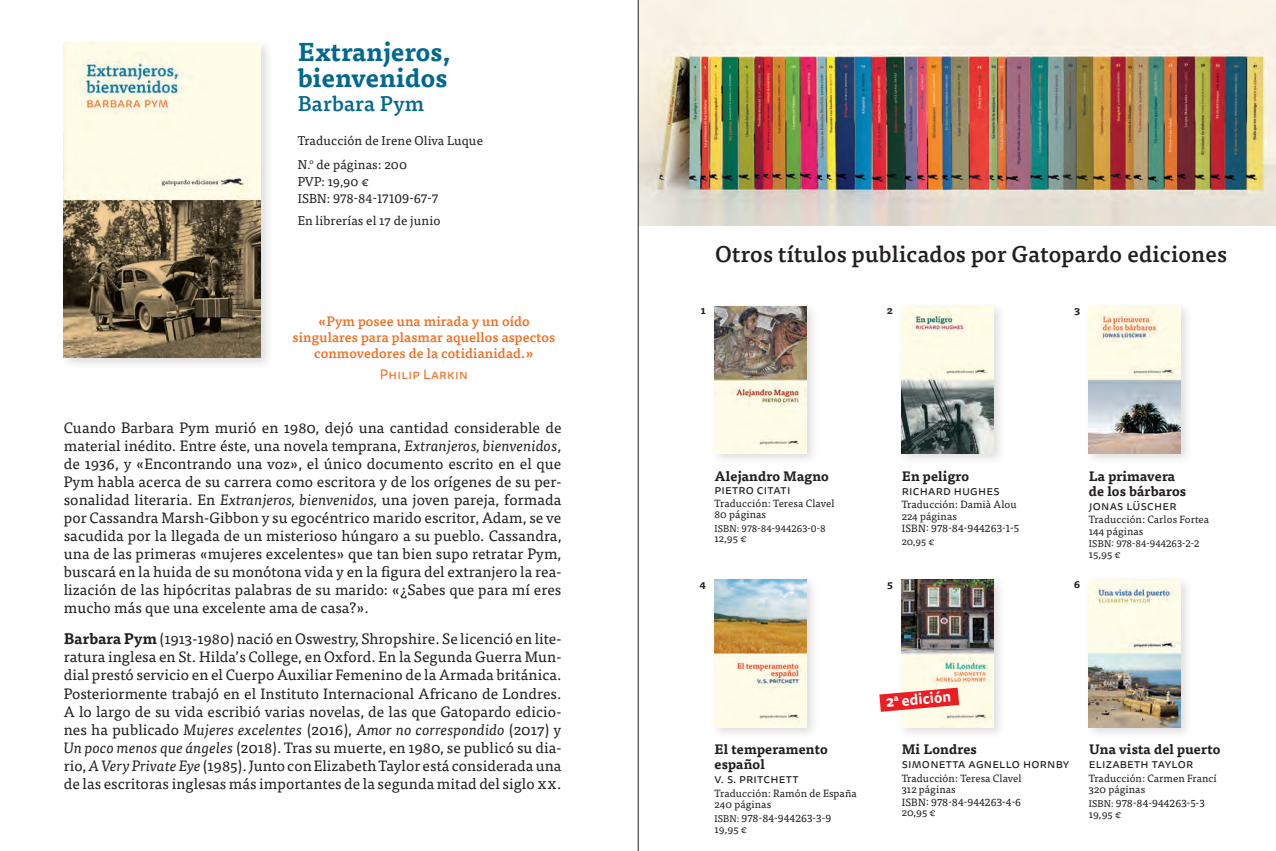
<style>
.page{position:relative;width:1276px;height:851px;background:#fff}
.page>*{position:absolute;margin:0;border:0;box-sizing:border-box;transform-origin:0 0}
.t1{font:700 25.5px/25.5px "Tisa OT";letter-spacing:.01em;color:#006891}
.t2{font:500 22.5px "Tisa OT";letter-spacing:.01em;color:#231f20}
.t3{font:500 21px "Tisa OT";letter-spacing:.01em;color:#006891}
.t4{font:15px/18px "Tisa OT";letter-spacing:.005em;color:#231f20;text-align:justify}
.t5{font:700 14.85px "Tisa Sans OT";color:#fff}
.t6{font:700 13.5px/15px "Tisa OT";letter-spacing:.01em;color:#231f20}
.t7{font:500 13.5px/15.8px "Tisa OT";letter-spacing:.01em;color:#f36e21;text-align:center}
.t8{font:13.5px "Tisa Sans OT";letter-spacing:.03em;color:#f36e21}
.t9{font:12.75px/23.7px "Tisa OT";letter-spacing:.01em;color:#231f20}
.t10{font:12.75px "Tisa Sans OT";letter-spacing:.02em;color:#231f20}
.t11{font:10.5px/11.2px "Tisa OT";letter-spacing:.01em;color:#231f20}
.t12{font:700 10.5px "Tisa OT";color:#231f20}
.t13{font:10.05px "Tisa OT";color:#231f20}
.t14{font:9.75px "Tisa OT";letter-spacing:.01em;color:#231f20}
.s1{font-style:italic}
.s2{font-weight:700}
.s3{font-size:9.75px}
</style>
<div class="page">
<div style="left:60px;top:39px;width:214px;height:331px;background:#231f20;opacity:.15"></div>
<img style="left:64px;top:43px;width:197px;height:314px">
<img style="left:639px;top:0;width:637px;height:225px">
<div style="left:896px;top:301px;width:110px;height:165px;background:#231f20;opacity:.15"></div>
<img style="left:901px;top:306px;width:92px;height:147px">
<div style="left:709px;top:301px;width:110px;height:165px;background:#231f20;opacity:.15"></div>
<img style="left:714px;top:306px;width:92px;height:147px">
<div style="left:1084px;top:301px;width:109px;height:165px;background:#231f20;opacity:.15"></div>
<img style="left:1089px;top:306px;width:92px;height:147px">
<div style="left:1084px;top:574px;width:109px;height:165px;background:#231f20;opacity:.15"></div>
<img style="left:1089px;top:579px;width:92px;height:148px">
<div style="left:709px;top:574px;width:110px;height:165px;background:#231f20;opacity:.15"></div>
<img style="left:714px;top:579px;width:92px;height:148px">
<div style="left:896px;top:574px;width:110px;height:165px;background:#231f20;opacity:.15"></div>
<img style="left:901px;top:579px;width:92px;height:148px">
<svg style="left:879px;top:687px;width:80px;height:24px;background:#f25e5e"></svg>
<hr style="left:638px;top:0;width:1px;height:850px;background:#231f20">
<h1 class="t1" style="left:298px;top:41px;width:154px">Extranjeros, bienvenidos</h1>
<h3 class="t3" style="left:298px;top:91px;width:128px">Barbara Pym</h3>
<p class="t9" style="left:298px;top:129px;width:187px">Traducción de Irene Oliva Luque<br>N.<sup>o</sup> de páginas: 200</p>
<p class="t9" style="left:298px;top:173px;width:142px;line-height:17.2px">PVP: 19,90 €<br>ISBN: 978-84-17109-67-7</p>
<p class="t9" style="left:298px;top:209px;width:144px">En librerías el 17 de junio</p>
<p class="t7" style="left:293px;top:313px;width:264px">«Pym posee una mirada y un oído singulares para plasmar aquellos aspectos conmovedores de la cotidianidad.»</p>
<p class="t8" style="left:380px;top:366px;width:90px">Philip Larkin</p>
<p class="t4" style="left:64px;top:419px;width:499px">Cuando Barbara Pym murió en 1980, dejó una cantidad considerable de material inédito. Entre éste, una novela temprana, <span class="s1">Extranjeros, bienvenidos</span>, de 1936, y «Encontrando una voz», el único documento escrito en el que Pym habla acerca de su carrera como escritora y de los orígenes de su per&shy;sonalidad literaria. En <span class="s1">Extranjeros, bienvenidos,</span> una joven pareja, formada por Cassandra Marsh-Gibbon y su egocéntrico marido escritor, Adam, se ve sacudida por la llegada de un misterioso húngaro a su pueblo. Cassandra, una de las primeras «mujeres excelentes» que tan bien supo retratar Pym, buscará en la huida de su monótona vida y en la figura del extranjero la rea&shy;lización de las hipócritas palabras de su marido: «¿Sabes que para mí eres mucho más que una excelente ama de casa?».</p>
<p class="t4" style="left:64px;top:630px;width:499px"><span class="s2">Barbara Pym</span> (1913-1980) nació en Oswestry, Shropshire. Se licenció en lite&shy;ratura inglesa en St. Hilda’s College, en Oxford. En la Segunda Guerra Mun&shy;dial prestó servicio en el Cuerpo Auxiliar Femenino de la Armada británica.<br>Posteriormente trabajó en el Instituto Internacional Africano de Londres.<br>A lo largo de su vida escribió varias novelas, de las que Gatopardo edicio&shy;nes ha publicado <span class="s1">Mujeres excelentes</span> (2016), <span class="s1">Amor no correspondido</span> (2017) y <span class="s1">Un poco menos que ángeles</span> (2018). Tras su muerte, en 1980, se publicó su dia&shy;rio, <span class="s1">A Very Private Eye</span> (1985). Junto con Elizabeth Taylor está considerada una de las escritoras inglesas más importantes de la segunda mitad del siglo xx.</p>
<h2 class="t2" style="left:715px;top:240px;width:513px">Otros títulos publicados por Gatopardo ediciones</h2>
<p class="t12" style="left:700px;top:304px;width:7px">1</p>
<p class="t12" style="left:887px;top:304px;width:8px">2</p>
<p class="t12" style="left:1074px;top:304px;width:8px">3</p>
<p class="t6" style="left:714px;top:469px;width:116px">Alejandro Magno</p>
<p class="t10" style="left:714px;top:481px;width:77px">pietro citati</p>
<p class="t11" style="left:714px;top:497px;width:121px">Traducción: Teresa Clavel<br>80 páginas</p>
<p class="t14" style="left:714px;top:522px;width:113px">ISBN: 978-84-944263-0-8</p>
<p class="t11" style="left:714px;top:533px;width:33px">12,95 €</p>
<p class="t6" style="left:901px;top:469px;width:69px">En peligro</p>
<p class="t10" style="left:901px;top:483px;width:99px">richard hughes</p>
<p class="t11" style="left:901px;top:499px;width:117px">Traducción: Damià Alou<br>224 páginas</p>
<p class="t11" style="left:901px;top:523px;width:119px">ISBN: 978-84-944263-1-5</p>
<p class="t13" style="left:901px;top:535px;width:34px">20,95 €</p>
<p class="t12" style="left:699px;top:577px;width:8px">4</p>
<p class="t12" style="left:887px;top:577px;width:7px">5</p>
<p class="t12" style="left:1074px;top:577px;width:8px">6</p>
<p class="t6" style="left:1089px;top:469px;width:99px">La primavera de los bárbaros</p>
<p class="t10" style="left:1089px;top:498px;width:89px">jonas lüscher</p>
<p class="t11" style="left:1089px;top:514px;width:122px">Traducción: Carlos Fortea<br>144 páginas</p>
<p class="t14" style="left:1089px;top:538px;width:112px">ISBN: 978-84-944263-2-2</p>
<p class="t11" style="left:1089px;top:548px;width:33px">15,95 €</p>
<p class="t6" style="left:714px;top:742px;width:115px">El temperamento español</p>
<p class="t10" style="left:714px;top:771px;width:85px">v. s. pritchett</p>
<p class="t11" style="left:714px;top:787px;width:144px">Traducción: Ramón de España<br>240 páginas</p>
<p class="t11" style="left:714px;top:812px;width:118px"><span class="s3">ISBN:</span> 978-84-944263-3-9<br>19,95 €</p>
<p class="t5" style="left:885px;top:692px;width:67px;rotate:-5deg">2<sup>a</sup> edición</p>
<p class="t6" style="left:901px;top:742px;width:77px">Mi Londres</p>
<p class="t10" style="left:901px;top:756px;width:169px">simonetta agnello hornby</p>
<p class="t11" style="left:901px;top:772px;width:121px">Traducción: Teresa Clavel<br>312 páginas</p>
<p class="t11" style="left:901px;top:796px;width:121px;line-height:10.5px">ISBN: 978-84-944263-4-6<br>20,95 €</p>
<p class="t6" style="left:1089px;top:742px;width:133px">Una vista del puerto</p>
<p class="t10" style="left:1089px;top:756px;width:106px">elizabeth taylor</p>
<p class="t11" style="left:1089px;top:772px;width:129px">Traducción: Carmen Francí<br>320 páginas</p>
<p class="t11" style="left:1089px;top:797px;width:118px"><span class="s3">ISBN:</span> 978-84-944263-5-3<br>19,95 €</p>
</div>
